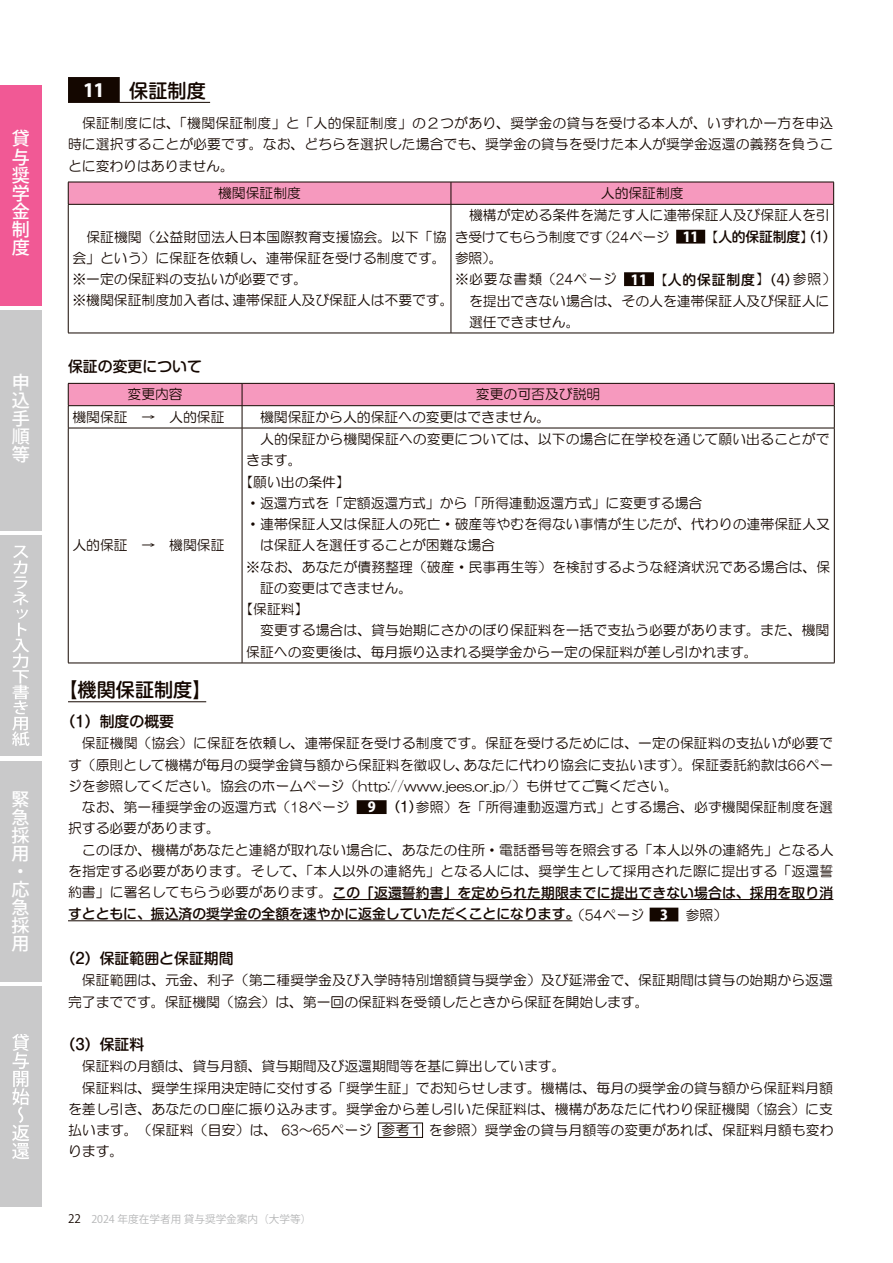
<style>
.page{position:relative;width:893px;height:1263px;background:#fff}
.page>*{position:absolute;margin:0;border:0;box-sizing:border-box;transform-origin:0 0}
.t1{font:500 19.2px "Shin M Go Pr 6";color:#140700}
.t2{font:500 18px/18px "Koz Go Pro";color:#fff}
.t3{font:800 18px "Koz Go Pro";color:#fff}
.t4{font:500 14.85px "Shin M Go Pr 6";color:#140700}
.t5{font:13.8px/21.3px "HG Maru Gothic MPRO";letter-spacing:.005em;color:#140700}
.t6{font:500 13.8px/21.3px "Shin M Go Pr 6";color:#140700}
.t7{font:13.8px "HG Maru Gothic MPRO";letter-spacing:-.025em;color:#140700}
.t8{font:13.8px "HG Maru Gothic MPRO";letter-spacing:.075em;color:#140700}
.t9{font:800 13.8px "Koz Go Pro";color:#fff}
.t10{font:10.65px "Koz Go Pro";color:#b5b6b7}
.s1{font-family:"Koz Go Pro";font-weight:800;color:#fff}
.s2{font-family:"Shin M Go Pr 6";font-weight:500}
.s3{font-family:"Shin M Go Pr 6"}
.s4{font-family:"HG Maru Gothic MPRO";font-weight:400}
.s5{font-size:11.7px;color:#140700}
</style>
<div class="page">
<hr style="left:68px;top:102px;width:142px;height:1px;background:#140700">
<div style="left:68px;top:77px;width:52px;height:26px;background:#140700"></div>
<hr style="left:68px;top:701px;width:138px;height:1px;background:#140700">
<div style="left:357px;top:800px;width:30px;height:14px;background:#140700"></div>
<hr style="left:332px;top:899px;width:501px;height:1px;background:#140700">
<hr style="left:68px;top:920px;width:504px;height:1px;background:#140700">
<svg style="left:69px;top:205px;width:764px;height:128px"></svg>
<hr style="left:451px;top:205px;width:1px;height:128px;background:#140700">
<hr style="left:68px;top:205px;width:1px;height:128px;background:#140700">
<hr style="left:833px;top:205px;width:1px;height:128px;background:#140700">
<hr style="left:68px;top:333px;width:383px;height:1px;background:#140700">
<hr style="left:451px;top:333px;width:383px;height:1px;background:#140700">
<svg style="left:68px;top:182px;width:766px;height:22px;background:#ee93b7"></svg>
<hr style="left:68px;top:204px;width:383px;height:1px;background:#140700">
<hr style="left:451px;top:204px;width:383px;height:1px;background:#140700">
<div style="left:676px;top:230px;width:29px;height:14px;background:#140700"></div>
<div style="left:624px;top:272px;width:30px;height:14px;background:#140700"></div>
<svg style="left:69px;top:429px;width:765px;height:234px"></svg>
<hr style="left:68px;top:428px;width:174px;height:1px;background:#140700">
<hr style="left:242px;top:428px;width:592px;height:1px;background:#140700">
<hr style="left:242px;top:428px;width:1px;height:235px;background:#140700">
<hr style="left:68px;top:428px;width:1px;height:235px;background:#140700">
<hr style="left:834px;top:428px;width:1px;height:235px;background:#140700">
<hr style="left:68px;top:663px;width:174px;height:1px;background:#140700">
<hr style="left:242px;top:663px;width:592px;height:1px;background:#140700">
<svg style="left:68px;top:383px;width:767px;height:45px"></svg>
<hr style="left:68px;top:405px;width:174px;height:1px;background:#140700">
<hr style="left:242px;top:405px;width:592px;height:1px;background:#140700">
<div style="left:378px;top:1123px;width:45px;height:15px;border:1px solid #140700"></div>
<div style="left:650px;top:908px;width:28px;height:13px;background:#140700"></div>
<div style="left:0;top:85px;width:41px;height:220px;background:#f15995"></div>
<div style="left:0;top:536px;width:41px;height:220px;background:#c9c9ca"></div>
<div style="left:0;top:986px;width:41px;height:220px;background:#c9c9ca"></div>
<div style="left:0;top:761px;width:41px;height:220px;background:#c9c9ca"></div>
<div style="left:0;top:310px;width:41px;height:220px;background:#c9c9ca"></div>
<svg style="left:12px;top:546px;width:18px;height:200px"></svg>
<svg style="left:12px;top:1034px;width:17px;height:125px"></svg>
<h2 class="t2" style="left:12px;top:131px;width:20px">貸</h2>
<h2 class="t2" style="left:12px;top:149px;width:20px">与</h2>
<h2 class="t2" style="left:12px;top:167px;width:20px">奨</h2>
<h2 class="t2" style="left:12px;top:185px;width:20px">学</h2>
<h2 class="t2" style="left:12px;top:203px;width:20px">金</h2>
<h2 class="t2" style="left:12px;top:221px;width:20px">制</h2>
<h2 class="t2" style="left:12px;top:239px;width:20px">度</h2>
<h2 class="t2" style="left:12px;top:374px;width:20px">申</h2>
<h2 class="t2" style="left:12px;top:392px;width:20px">込</h2>
<h2 class="t2" style="left:12px;top:410px;width:20px">手</h2>
<h2 class="t2" style="left:12px;top:428px;width:20px">順</h2>
<h2 class="t2" style="left:12px;top:446px;width:20px">等</h2>
<h2 class="t2" style="left:11px;top:791px;width:19px">緊急採用・応急採用</h2>
<h2 class="t3" style="left:83px;top:79px;width:22px">11</h2>
<h1 class="t1" style="left:129px;top:75px;width:78px">保証制度</h1>
<p class="t5" style="left:68px;top:112px;width:767px;line-height:21.8px;text-align:justify">　保証制度には、「機関保証制度」と「人的保証制度」の２つがあり、奨学金の貸与を受ける本人が、いずれか一方を申込時に選択することが必要です。なお、どちらを選択した場合でも、奨学金の貸与を受けた本人が奨学金返還の義務を負うことに変わりはありません。</p>
<p class="t5" style="left:218px;top:182px;width:84px">機関保証制度</p>
<p class="t5" style="left:601px;top:182px;width:84px">人的保証制度</p>
<p class="t5" style="left:72px;top:226px;width:383px">　保証機関（公益財団法人日本国際教育支援協会。以下「協会」という）に保証を依頼し、連帯保証を受ける制度です。※一定の保証料の支払いが必要です。<br>※機関保証制度加入者は連、帯保証人及び保証人は不要です。</p>
<p class="t5" style="left:455px;top:205px;width:376px">　機構が定める条件を満たす人に連帯保証人及び保証人を引</p>
<p class="t7" style="left:455px;top:230px;width:383px">き受けてもらう制度です（24ページ <span class="s1">11</span> 【<span class="s2">人的保証制度</span>】<span class="s3">（1）</span></p>
<p class="t5" style="left:455px;top:247px;width:49px">参照）。</p>
<p class="t8" style="left:455px;top:272px;width:383px">※必要な書類（24ページ <span class="s1">11</span> 【<span class="s2">人的保証制度</span>】<span class="s3">（4）</span>参照）</p>
<p class="t5" style="left:469px;top:290px;width:362px">を提出できない場合は、その人を連帯保証人及び保証人に</p>
<p class="t5" style="left:469px;top:311px;width:112px">選任できません。</p>
<p class="t4" style="left:68px;top:354px;width:135px">保証の変更について</p>
<p class="t5" style="left:128px;top:384px;width:57px">変更内容</p>
<p class="t5" style="left:476px;top:384px;width:126px">変更の可否及び説明</p>
<p class="t5" style="left:72px;top:406px;width:154px">機関保証　→　人的保証</p>
<p class="t5" style="left:246px;top:406px;width:306px">　機関保証から人的保証への変更はできません。</p>
<p class="t5" style="left:72px;top:535px;width:154px">人的保証　→　機関保証</p>
<p class="t5" style="left:246px;top:428px;width:585px">　人的保証から機関保証への変更については、以下の場合に在学校を通じて願い出ることがで</p>
<p class="t5" style="left:246px;top:450px;width:57px">きます。</p>
<p class="t5" style="left:239px;top:471px;width:112px">【願い出の条件】</p>
<p class="t5" style="left:246px;top:492px;width:458px">・返還方式を「定額返還方式」から「所得連動返還方式」に変更する場合</p>
<p class="t5" style="left:246px;top:513px;width:585px">・連帯保証人又は保証人の死亡・破産等やむを得ない事情が生じたが、代わりの連帯保証人又</p>
<p class="t5" style="left:260px;top:535px;width:236px">は保証人を選任することが困難な場合</p>
<p class="t5" style="left:246px;top:556px;width:585px">※なお、あなたが債務整理（破産・民事再生等）を検討するような経済状況である場合は、保</p>
<p class="t5" style="left:260px;top:577px;width:154px">証の変更はできません。</p>
<p class="t5" style="left:239px;top:598px;width:71px">【保証料】</p>
<p class="t5" style="left:246px;top:620px;width:585px">　変更する場合は、貸与始期にさかのぼり保証料を一括で支払う必要があります。また、機関</p>
<p class="t5" style="left:246px;top:641px;width:513px">保証への変更後は、毎月振り込まれる奨学金から一定の保証料が差し引かれます。</p>
<h1 class="t1" style="left:58px;top:674px;width:155px">【機関保証制度】</h1>
<p class="t4" style="left:61px;top:709px;width:115px">（1）制度の概要</p>
<p class="t5" style="left:68px;top:733px;width:767px">　保証機関（協会）に保証を依頼し、連帯保証を受ける制度です。保証を受けるためには、一定の保証料の支払いが必要です（原則として機構が毎月の奨学金貸与額から保証料を徴収し、あなたに代わり協会に支払います）。保証委託約款は66ページを参照してください。協会のホームページ（http://www.jees.or.jp/）も併せてご覧ください。<br>　なお、第一種奨学金の返還方式（18ページ</p>
<p class="t5" style="left:368px;top:796px;width:467px"><span class="s1">9</span> <span class="s3">（1）</span>参照）を「所得連動返還方式」とする場合、必ず機関保証制度を選</p>
<p class="t5" style="left:68px;top:818px;width:767px">択する必要があります。<br>　このほか、機構があなたと連絡が取れない場合に、あなたの住所・電話番号等を照会する「本人以外の連絡先」となる人を指定する必要があります。そして、「本人以外の連絡先」となる人には、奨学生として採用された際に提出する「返還誓</p>
<p class="t6" style="left:68px;top:881px;width:767px"><span class="s4">約書」に署名してもらう必要があります。</span>この「返還誓約書」を定められた期限までに提出できない場合は、採用を取り消すとともに、振込済の奨学金の全額を速やかに返金していただくことになります。</p>
<p class="t4" style="left:61px;top:946px;width:175px">（2）保証範囲と保証期間</p>
<p class="t5" style="left:68px;top:970px;width:766px">　保証範囲は、元金、利子（第二種奨学金及び入学時特別増額貸与奨学金）及び延滞金で、保証期間は貸与の始期から返還完了までです。保証機関（協会）は、第一回の保証料を受領したときから保証を開始します。</p>
<p class="t4" style="left:61px;top:1032px;width:85px">（3）保証料</p>
<p class="t5" style="left:68px;top:1056px;width:767px">　保証料の月額は、貸与月額、貸与期間及び返還期間等を基に算出しています。<br>　保証料は、奨学生採用決定時に交付する「奨学生証」でお知らせします。機構は、毎月の奨学金の貸与額から保証料月額を差し引き、あなたの口座に振り込みます。奨学金から差し引いた保証料は、機構があなたに代わり保証機関（協会）に支払います。（保証料（目安）は、 63～65ページ 参考１を参照）奨学金の貸与月額等の変更があれば、保証料月額も変わります。</p>
<p class="t5" style="left:571px;top:904px;width:158px">（54ページ　　　参照）</p>
<p class="t9" style="left:660px;top:906px;width:10px">3</p>
<p class="t10" style="left:68px;top:1212px;width:245px"><span class="s5">22</span> 2024 年度在学者用 貸与奨学金案内（大学等）</p>
</div>
